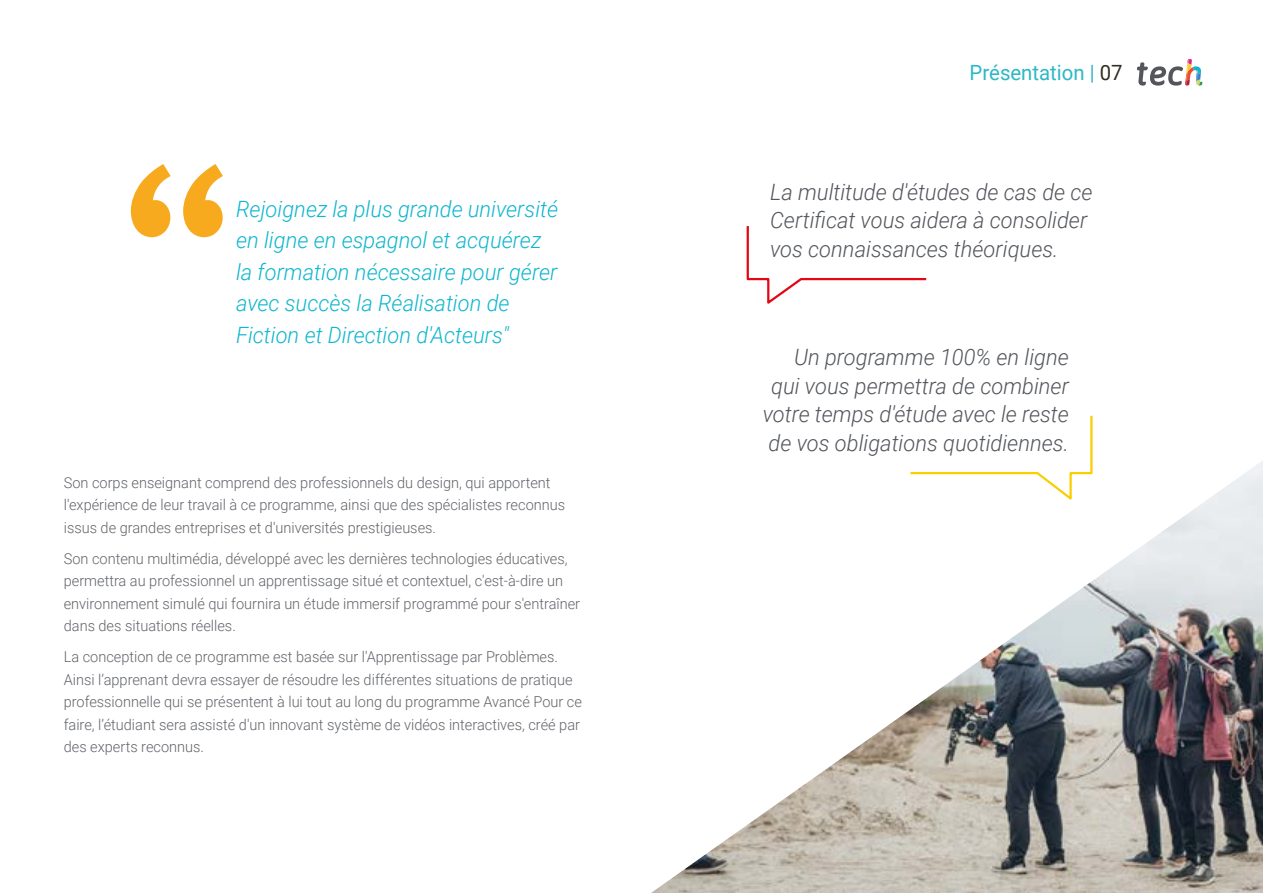
<style>
.page{position:relative;width:1263px;height:893px;background:#fff}
.page>*{position:absolute;margin:0;border:0;box-sizing:border-box;transform-origin:0 0}
.t1{font:italic 300 22.5px/28.5px "Roboto";color:#52555b;text-align:right}
.t2{font:italic 300 22.5px/31.5px "Roboto";color:#0fb6cf}
.t3{font:21px "Roboto";color:#2db8c5}
.t4{font:300 15px/22.5px "Roboto";color:#61646a}
.s1{color:#312e20}
</style>
<div class="page">
<svg style="left:131px;top:164px;width:92px;height:73px"></svg>
<svg style="left:1090px;top:415px;width:3px;height:45px"></svg>
<svg style="left:746px;top:226px;width:181px;height:78px"></svg>
<svg style="left:1137px;top:59px;width:65px;height:27px"></svg>
<img style="left:651px;top:460px;width:612px;height:433px">
<h1 class="t2" style="left:236px;top:192px;width:324px">Rejoignez la plus grande université en ligne en espagnol et acquérez la formation nécessaire pour gérer avec succès la Réalisation de Fiction et Direction d'Acteurs"</h1>
<p class="t4" style="left:64px;top:470px;width:503px">Son corps enseignant comprend des professionnels du design, qui apportent l'expérience de leur travail à ce programme, ainsi que des spécialistes reconnus issus de grandes entreprises et d'universités prestigieuses.</p>
<p class="t4" style="left:64px;top:546px;width:518px">Son contenu multimédia, développé avec les dernières technologies éducatives, permettra au professionnel un apprentissage situé et contextuel, c'est-à-dire un environnement simulé qui fournira un étude immersif programmé pour s'entraîner dans des situations réelles.</p>
<p class="t4" style="left:64px;top:645px;width:520px">La conception de ce programme est basée sur l'Apprentissage par Problèmes.<br>Ainsi l’apprenant devra essayer de résoudre les différentes situations de pratique professionnelle qui se présentent à lui tout au long du programme Avancé Pour ce faire, l’étudiant sera assisté d'un innovant système de vidéos interactives, créé par des experts reconnus.</p>
<h2 class="t3" style="left:970px;top:57px;width:155px">Présentation | <span class="s1">07</span></h2>
<h1 class="t1" style="left:770px;top:177px;width:324px;text-align:left">La multitude d'études de cas de ce<br>Certificat vous aidera à consolider vos connaissances théoriques.</h1>
<h1 class="t1" style="left:763px;top:342px;width:308px">Un programme 100% en ligne qui vous permettra de combiner votre temps d'étude avec le reste de vos obligations quotidiennes.</h1>
</div>
